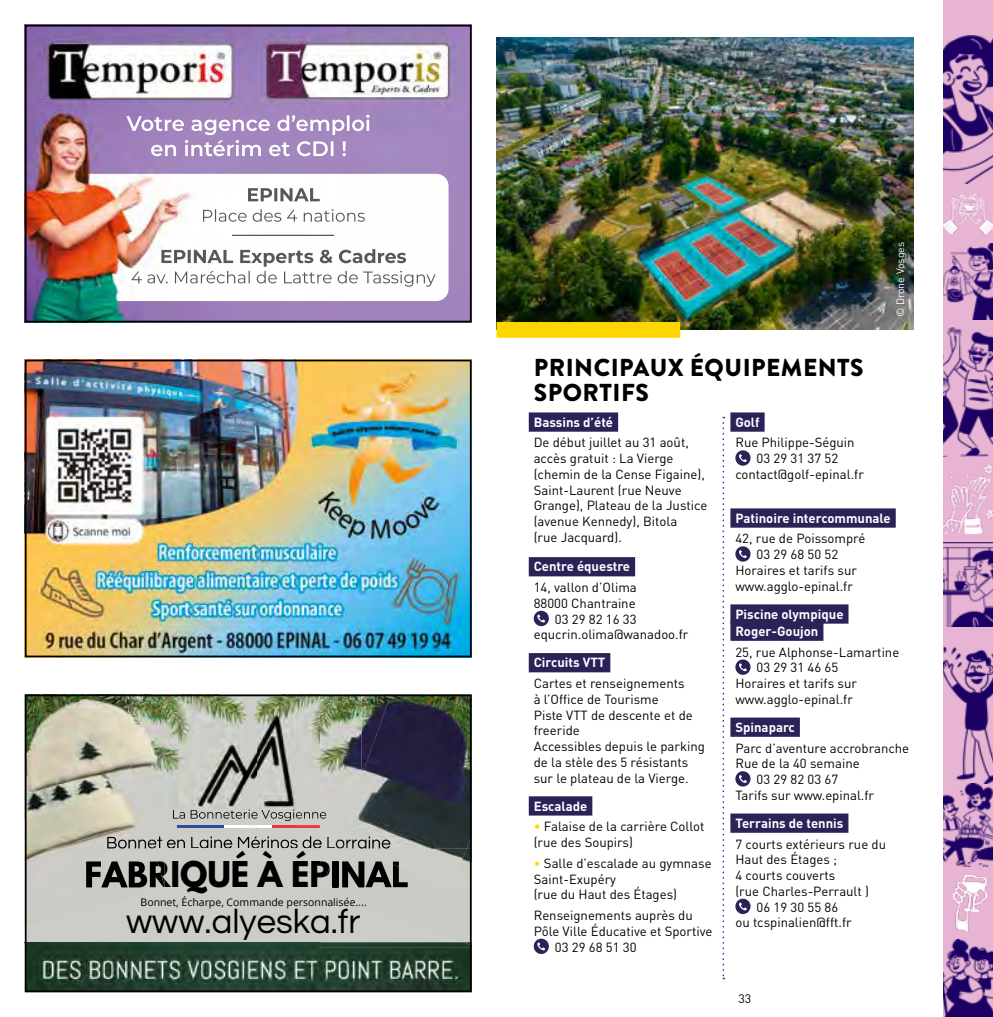
<style>
.page{position:relative;width:993px;height:1017px;background:#fff}
.page>*{position:absolute;margin:0;border:0;box-sizing:border-box;transform-origin:0 0}
.t1{font:34.65px "Questrial";color:#000}
.t2{font:700 31.5px "League Spartan";color:#000}
.t3{font:900 24.5px/24.5px "Brandon Grotesque";letter-spacing:.02em;color:#000}
.t4{font:13.12px/15.8px "DINOT";color:#000}
.t5{font:700 13.12px/17.2px "DINOT";color:#fff}
.t6{font:12.25px "DINOT";color:#000}
.t7{font:10.5px "Open Sans";color:#000}
.t8{font:10.5px "DINOT";color:#fff}
.s1{color:#fed700}
</style>
<div class="page">
<img style="left:28px;top:28px;width:440px;height:291px">
<img style="left:49px;top:174px;width:399px;height:127px">
<img style="left:232px;top:235px;width:102px;height:1px">
<div style="left:25px;top:25px;width:446px;height:297px;border:2px solid #000"></div>
<img style="left:28px;top:363px;width:440px;height:291px">
<div style="left:25px;top:360px;width:446px;height:297px;border:2px solid #000"></div>
<img style="left:28px;top:697px;width:123px;height:17px">
<img style="left:164px;top:697px;width:132px;height:112px">
<img style="left:151px;top:697px;width:27px;height:87px">
<img style="left:296px;top:697px;width:24px;height:112px">
<img style="left:303px;top:765px;width:17px;height:44px">
<img style="left:362px;top:697px;width:106px;height:112px">
<img style="left:320px;top:697px;width:42px;height:112px">
<img style="left:320px;top:697px;width:27px;height:68px">
<img style="left:350px;top:777px;width:11px;height:32px">
<img style="left:137px;top:714px;width:14px;height:76px">
<img style="left:28px;top:714px;width:109px;height:95px">
<img style="left:151px;top:714px;width:13px;height:95px">
<hr style="left:25px;top:992px;width:446px;height:1px;background:#cdcdc8">
<img style="left:28px;top:945px;width:440px;height:44px">
<img style="left:320px;top:945px;width:148px;height:3px">
<svg style="left:28px;top:809px;width:440px;height:136px"></svg>
<div style="left:25px;top:694px;width:446px;height:298px;border:2px solid #000"></div>
<div style="left:943px;top:0;width:49px;height:1017px;background:#e7b4d4"></div>
<img style="left:943px;top:194px;width:49px;height:39px">
<img style="left:953px;top:876px;width:33px;height:55px">
<img style="left:943px;top:646px;width:49px;height:220px">
<img style="left:943px;top:543px;width:49px;height:83px">
<img style="left:943px;top:244px;width:49px;height:75px">
<img style="left:943px;top:939px;width:49px;height:78px">
<img style="left:943px;top:328px;width:49px;height:128px">
<img style="left:943px;top:35px;width:49px;height:149px">
<img style="left:943px;top:465px;width:49px;height:69px">
<div style="left:528px;top:412px;width:90px;height:20px;background:#292358"></div>
<div style="left:528px;top:557px;width:107px;height:19px;background:#292358"></div>
<div style="left:528px;top:653px;width:82px;height:19px;background:#292358"></div>
<div style="left:528px;top:796px;width:64px;height:20px;background:#292358"></div>
<svg style="left:533px;top:611px;width:15px;height:15px"></svg>
<svg style="left:533px;top:939px;width:15px;height:15px"></svg>
<div style="left:730px;top:412px;width:34px;height:20px;background:#292358"></div>
<div style="left:730px;top:508px;width:165px;height:20px;background:#292358"></div>
<div style="left:730px;top:604px;width:118px;height:20px;background:#292358"></div>
<div style="left:730px;top:622px;width:93px;height:19px;background:#292358"></div>
<div style="left:730px;top:718px;width:69px;height:19px;background:#292358"></div>
<div style="left:730px;top:813px;width:118px;height:20px;background:#292358"></div>
<svg style="left:735px;top:450px;width:15px;height:16px"></svg>
<svg style="left:735px;top:546px;width:15px;height:16px"></svg>
<svg style="left:735px;top:659px;width:15px;height:16px"></svg>
<svg style="left:735px;top:771px;width:15px;height:16px"></svg>
<svg style="left:735px;top:899px;width:15px;height:15px"></svg>
<svg style="left:722px;top:417px;width:2px;height:562px"></svg>
<img style="left:496px;top:37px;width:417px;height:293px">
<div style="left:496px;top:322px;width:184px;height:16px;background:#fed700"></div>
<h2 class="t2" style="left:84px;top:850px;width:326px">FAB IQUÉ À ÉPINAL</h2>
<h2 class="t2" style="left:148px;top:850px;width:24px">R</h2>
<p class="t7" style="left:140px;top:895px;width:227px">Bonnet, Écharpe, Commande personnalisée....</p>
<h1 class="t1" style="left:126px;top:904px;width:236px">www.alyeska.fr</h1>
<h3 class="t3" style="left:533px;top:356px;width:331px">PRINCIPAUX ÉQUIPEMENTS<br>SPORTIFS</h3>
<p class="t8" style="left:892px;top:317px;width:77px;rotate:-90deg">© Drone Vosges</p>
<p class="t5" style="left:533px;top:413px;width:81px">Bassins d’été</p>
<p class="t4" style="left:533px;top:434px;width:175px">De début juillet au 31 août, accès gratuit : La Vierge (chemin de la Cense Figaine),<br>Saint-Laurent (rue Neuve<br>Grange), Plateau de la Justice (avenue Kennedy), Bitola<br>(rue Jacquard).</p>
<p class="t5" style="left:533px;top:558px;width:98px">Centre équestre</p>
<p class="t4" style="left:533px;top:579px;width:105px">14, vallon d’Olima</p>
<p class="t4" style="left:533px;top:595px;width:103px">88000 Chantraine</p>
<p class="t4" style="left:554px;top:610px;width:83px">03 29 82 16 33</p>
<p class="t4" style="left:533px;top:626px;width:156px">equcrin.olima@wanadoo.fr</p>
<p class="t5" style="left:533px;top:653px;width:73px">Circuits VTT</p>
<p class="t4" style="left:533px;top:675px;width:173px">Cartes et renseignements<br>à l’Office de Tourisme<br>Piste VTT de descente et de freeride<br>Accessibles depuis le parking de la stèle des 5 résistants sur le plateau de la Vierge.</p>
<p class="t5" style="left:533px;top:797px;width:55px">Escalade</p>
<p class="t4" style="left:533px;top:818px;width:172px"><span class="s1">•</span> Falaise de la carrière Collot (rue des Soupirs)</p>
<p class="t4" style="left:533px;top:855px;width:179px"><span class="s1">•</span> Salle d’escalade au gymnase<br>Saint-Exupéry<br>(rue du Haut des Étages)</p>
<p class="t4" style="left:533px;top:907px;width:160px">Renseignements auprès du</p>
<p class="t4" style="left:533px;top:923px;width:180px">Pôle Ville Éducative et Sportive</p>
<p class="t4" style="left:554px;top:938px;width:83px">03 29 68 51 30</p>
<p class="t5" style="left:735px;top:413px;width:26px">Golf</p>
<p class="t4" style="left:735px;top:434px;width:121px">Rue Philippe-Séguin</p>
<p class="t4" style="left:756px;top:450px;width:83px">03 29 31 37 52</p>
<p class="t4" style="left:735px;top:466px;width:130px">contact@golf-epinal.fr</p>
<p class="t5" style="left:735px;top:509px;width:157px">Patinoire intercommunale</p>
<p class="t4" style="left:735px;top:530px;width:131px">42, rue de Poissompré</p>
<p class="t4" style="left:756px;top:546px;width:83px">03 29 68 50 52</p>
<p class="t4" style="left:735px;top:562px;width:123px">Horaires et tarifs sur</p>
<p class="t4" style="left:735px;top:577px;width:119px">www.agglo-epinal.fr</p>
<p class="t5" style="left:735px;top:605px;width:110px">Piscine olympique<br>Roger-Goujon</p>
<p class="t4" style="left:735px;top:643px;width:165px">25, rue Alphonse-Lamartine</p>
<p class="t4" style="left:756px;top:659px;width:83px">03 29 31 46 65</p>
<p class="t4" style="left:735px;top:675px;width:123px">Horaires et tarifs sur</p>
<p class="t4" style="left:735px;top:691px;width:119px">www.agglo-epinal.fr</p>
<p class="t5" style="left:735px;top:718px;width:61px">Spinaparc</p>
<p class="t4" style="left:735px;top:739px;width:175px">Parc d’aventure accrobranche</p>
<p class="t4" style="left:735px;top:755px;width:126px">Rue de la 40 semaine</p>
<p class="t4" style="left:756px;top:771px;width:83px">03 29 82 03 67</p>
<p class="t4" style="left:735px;top:787px;width:140px">Tarifs sur www.epinal.fr</p>
<p class="t5" style="left:735px;top:814px;width:109px">Terrains de tennis</p>
<p class="t4" style="left:735px;top:835px;width:152px">7 courts extérieurs rue du</p>
<p class="t4" style="left:735px;top:851px;width:103px">Haut des Étages ;</p>
<p class="t4" style="left:735px;top:867px;width:101px">4 courts couverts</p>
<p class="t4" style="left:735px;top:883px;width:135px">(rue Charles-Perrault )</p>
<p class="t4" style="left:756px;top:898px;width:83px">06 19 30 55 86</p>
<p class="t4" style="left:735px;top:914px;width:118px">ou tcspinalien@fft.fr</p>
<p class="t6" style="left:738px;top:990px;width:14px">33</p>
</div>
